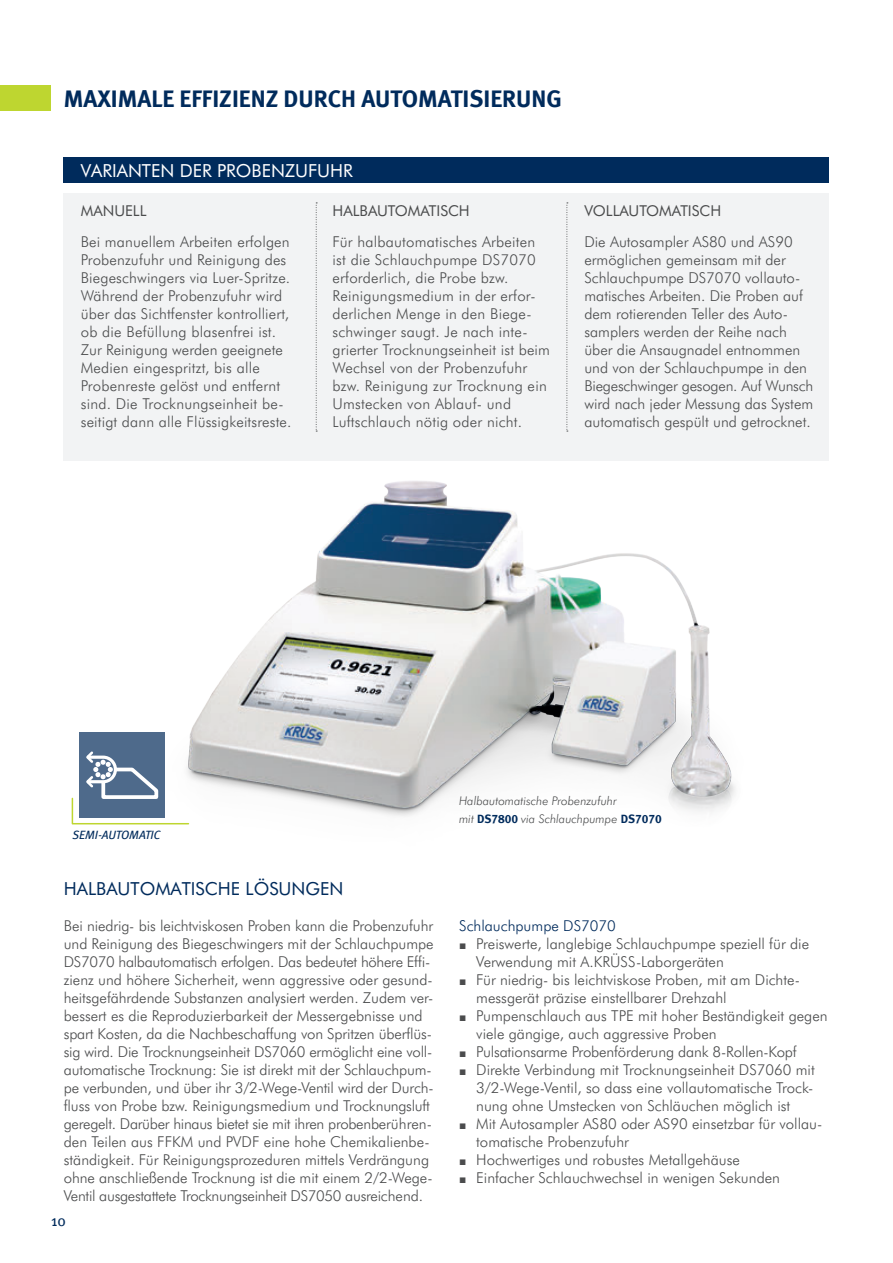
<style>
.page{position:relative;width:893px;height:1263px;background:#fff}
.page>*{position:absolute;margin:0;border:0;box-sizing:border-box;transform-origin:0 0}
.t1{font:24px "Meta Bold LF";color:#002b5c}
.t2{font:18px "Futura BT";color:#fff}
.t3{font:18px "Futura BT";color:#002b5c}
.t4{font:300 15px/18px "Futura BT";color:#4b4c4d}
.t5{font:15px "Futura BT";color:#4b4c4d}
.t6{font:300 15px "Futura BT";color:#002b5c}
.t7{font:15px "Meta";color:#002b5c}
.t8{font:italic 300 12px/18px "Futura BT";color:#4b4c4d}
.t9{font:italic 12px "Meta Book LF";color:#002b5c}
.s1{font-family:"Meta Bold LF";font-weight:400;font-style:normal;color:#002b5c}
.s2{font-family:"Arial";font-weight:400;font-size:12px}
</style>
<div class="page">
<img style="left:71px;top:481px;width:664px;height:343px">
<div style="left:0;top:85px;width:51px;height:26px;background:#bed630"></div>
<div style="left:64px;top:157px;width:765px;height:26px;background:#002b5c"></div>
<div style="left:64px;top:193px;width:765px;height:268px;background:#f2f3f4"></div>
<svg style="left:316px;top:203px;width:1px;height:229px"></svg>
<svg style="left:566px;top:203px;width:2px;height:229px"></svg>
<div style="left:79px;top:732px;width:85px;height:85px;background:#4e6a8b"></div>
<svg style="left:72px;top:749px;width:117px;height:76px"></svg>
<h1 class="t1" style="left:64px;top:85px;width:500px">MAXIMALE EFFIZIENZ DURCH AUTOMATISIERUNG</h1>
<p class="t2" style="left:81px;top:159px;width:274px">VARIANTEN DER PROBENZUFUHR</p>
<p class="t5" style="left:81px;top:201px;width:67px">MANUELL</p>
<p class="t4" style="left:81px;top:232px;width:212px">Bei manuellem Arbeiten erfolgen Probenzufuhr und Reinigung des Biegeschwingers via Luer-Spritze.<br>Während der Probenzufuhr wird über das Sichtfenster kontrolliert, ob die Befüllung blasenfrei ist.<br>Zur Reinigung werden geeignete Medien eingespritzt, bis alle Probenreste gelöst und entfernt sind. Die Trocknungseinheit be&shy;seitigt dann alle Flüssigkeitsreste.</p>
<p class="t5" style="left:333px;top:201px;width:139px">HALBAUTOMATISCH</p>
<p class="t4" style="left:333px;top:232px;width:219px">Für halbautomatisches Arbeiten ist die Schlauchpumpe DS7070 erforderlich, die Probe bzw.<br>Reinigungsmedium in der erfor&shy;derlichen Menge in den Biege&shy;schwinger saugt. Je nach inte&shy;grierter Trocknungseinheit ist beim<br>Wechsel von der Probenzufuhr bzw. Reinigung zur Trocknung ein<br>Umstecken von Ablauf- und<br>Luftschlauch nötig oder nicht.</p>
<p class="t5" style="left:584px;top:201px;width:138px">VOLLAUTOMATISCH</p>
<p class="t4" style="left:584px;top:232px;width:230px">Die Autosampler AS80 und AS90 ermöglichen gemeinsam mit der Schlauchpumpe DS7070 vollauto&shy;matisches Arbeiten. Die Proben auf dem rotierenden Teller des Auto&shy;samplers werden der Reihe nach über die Ansaugnadel entnommen und von der Schlauchpumpe in den Biegeschwinger gesogen. Auf Wunsch wird nach jeder Messung das System automatisch gespült und getrocknet.</p>
<p class="t9" style="left:73px;top:827px;width:89px">SEMI-AUTOMATIC</p>
<p class="t8" style="left:459px;top:792px;width:204px">Halbautomatische Probenzufuhr<br>mit <span class="s1">DS7800</span> via Schlauchpumpe <span class="s1">DS7070</span></p>
<p class="t3" style="left:64px;top:877px;width:281px">HALBAUTOMATISCHE LÖSUNGEN</p>
<p class="t4" style="left:64px;top:916px;width:371px">Bei niedrig- bis leichtviskosen Proben kann die Probenzufuhr und Reinigung des Biegeschwingers mit der Schlauchpumpe DS7070 halbautomatisch erfolgen. Das bedeutet höhere Effi&shy;zienz und höhere Sicherheit, wenn aggressive oder gesund&shy;heitsgefährdende Substanzen analysiert werden. Zudem ver&shy;bessert es die Reproduzierbarkeit der Messergebnisse und spart Kosten, da die Nachbeschaffung von Spritzen überflüs&shy;sig wird. Die Trocknungseinheit DS7060 ermöglicht eine voll&shy;automatische Trocknung: Sie ist direkt mit der Schlauchpum&shy;pe verbunden, und über ihr 3/2-Wege-Ventil wird der Durch&shy;fluss von Probe bzw. Reinigungsmedium und Trocknungsluft geregelt. Darüber hinaus bietet sie mit ihren probenberühren&shy;den Teilen aus FFKM und PVDF eine hohe Chemikalienbe&shy;ständigkeit. Für Reinigungsprozeduren mittels Verdrängung ohne anschließende Trocknung ist die mit einem 2/2-Wege-Ventil ausgestattete Trocknungseinheit DS7050 ausreichend.</p>
<p class="t6" style="left:459px;top:916px;width:158px">Schlauchpumpe DS7070</p>
<p class="t4" style="left:476px;top:934px;width:334px;text-indent:-17px"><span class="s2">■</span> Preiswerte, langlebige Schlauchpumpe speziell für die<br>Verwendung mit A.KRÜSS-Laborgeräten</p>
<p class="t4" style="left:476px;top:970px;width:325px;text-indent:-17px"><span class="s2">■</span> Für niedrig- bis leichtviskose Proben, mit am Dichte&shy;messgerät präzise einstellbarer Drehzahl</p>
<p class="t4" style="left:476px;top:1006px;width:353px;text-indent:-17px"><span class="s2">■</span> Pumpenschlauch aus TPE mit hoher Beständigkeit gegen viele gängige, auch aggressive Proben</p>
<p class="t4" style="left:459px;top:1042px;width:339px"><span class="s2">■</span> Pulsationsarme Probenförderung dank 8-Rollen-Kopf</p>
<p class="t4" style="left:476px;top:1060px;width:340px;text-indent:-17px"><span class="s2">■</span> Direkte Verbindung mit Trocknungseinheit DS7060 mit<br>3/2-Wege-Ventil, so dass eine vollautomatische Trock-- nung ohne Umstecken von Schläuchen möglich ist</p>
<p class="t4" style="left:476px;top:1114px;width:348px;text-indent:-17px"><span class="s2">■</span> Mit Autosampler AS80 oder AS90 einsetzbar für vollau&shy;tomatische Probenzufuhr</p>
<p class="t4" style="left:459px;top:1150px;width:282px"><span class="s2">■</span> Hochwertiges und robustes Metallgehäuse</p>
<p class="t4" style="left:459px;top:1168px;width:322px"><span class="s2">■</span> Einfacher Schlauchwechsel in wenigen Sekunden</p>
<p class="t7" style="left:51px;top:1212px;width:16px">10</p>
</div>
